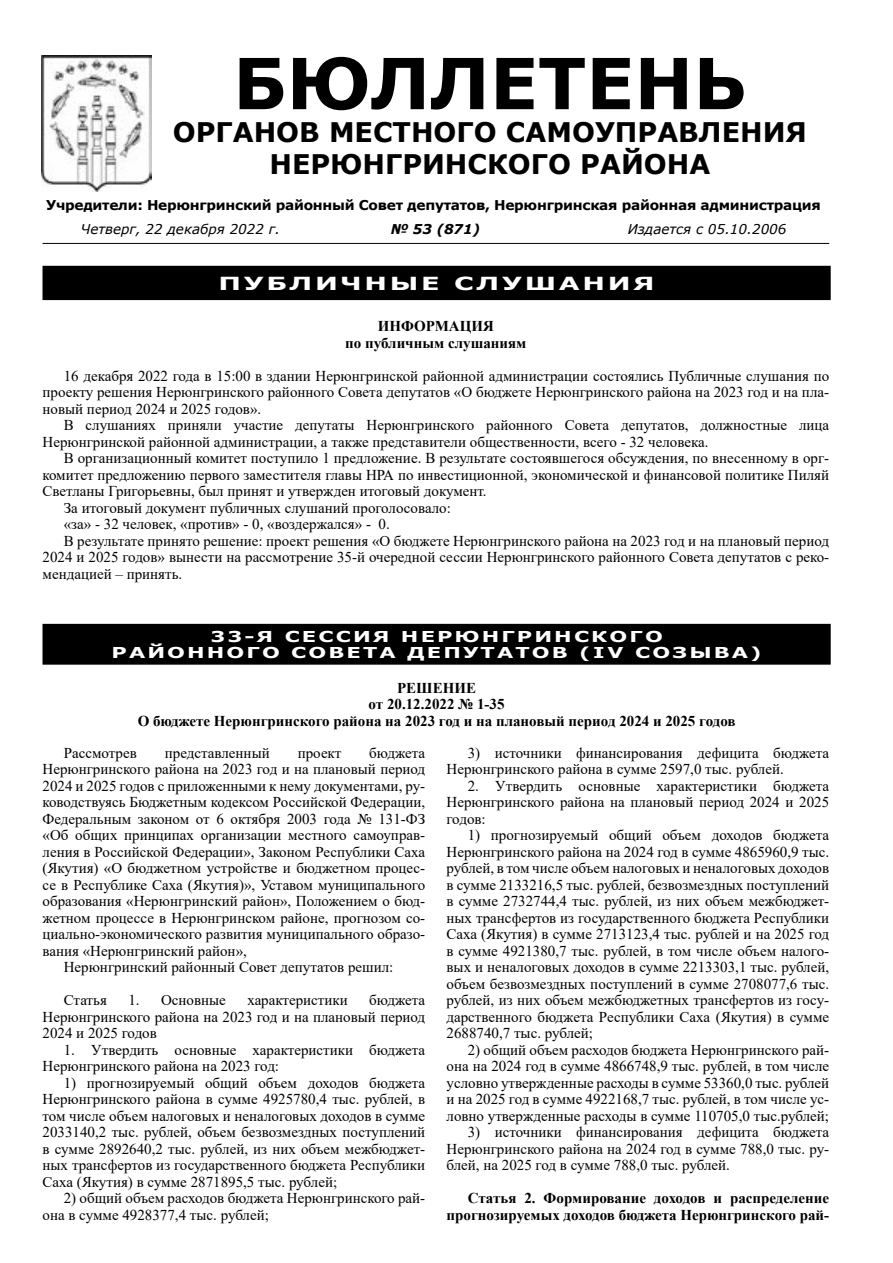
<style>
.page{position:relative;width:893px;height:1263px;background:#fff}
.page>*{position:absolute;margin:0;border:0;box-sizing:border-box;transform-origin:0 0}
.t1{font:700 70.5px "Verdana";color:#000}
.t2{font:700 27px/32.4px "Verdana";color:#000;text-align:center}
.t3{font:700 18px "Verdana";letter-spacing:.1em;color:#fff;scale:1.5 1}
.t4{font:15px/16.5px "Times New Roman";color:#000;text-align:justify}
.t5{font:700 15px/16.5px "Times New Roman";color:#000;text-align:center}
.t6{font:700 15px/16.5px "Verdana";letter-spacing:.1em;color:#fff;text-align:center;scale:1.4 1}
.t7{font:700 13.5px "Verdana";letter-spacing:-.02em;color:#000}
.t8{font:italic 13.5px "Verdana";color:#000}
.t9{font:italic 700 13.5px "Verdana";color:#000}
</style>
<div class="page">
<hr style="left:43px;top:243px;width:786px;height:1px;background:#000">
<img style="left:41px;top:55px;width:110px;height:137px">
<div style="left:43px;top:266px;width:787px;height:33px;background:#000"></div>
<div style="left:43px;top:266px;width:788px;height:34px;border:2px solid #000"></div>
<div style="left:43px;top:625px;width:787px;height:39px;background:#000"></div>
<div style="left:43px;top:624px;width:788px;height:41px;border:2px solid #000"></div>
<h1 class="t1" style="left:233px;top:34px;width:515px">БЮЛЛЕТЕНЬ</h1>
<h2 class="t2" style="left:173px;top:115px;width:636px">ОРГАНОВ МЕСТНОГО САМОУПРАВЛЕНИЯ<br>НЕРЮНГРИНСКОГО РАЙОНА</h2>
<p class="t7" style="left:46px;top:196px;width:776px">Учредители: Нерюнгринский районный Совет депутатов, Нерюнгринская районная администрация</p>
<p class="t8" style="left:81px;top:220px;width:201px">Четверг, 22 декабря 2022 г.</p>
<p class="t9" style="left:391px;top:220px;width:91px">№ 53 (871)</p>
<p class="t8" style="left:628px;top:220px;width:160px">Издается с 05.10.2006</p>
<p class="t3" style="left:218px;top:270px;width:292px">ПУБЛИЧНЫЕ СЛУШАНИЯ</p>
<p class="t5" style="left:345px;top:318px;width:183px">ИНФОРМАЦИЯ<br>по публичным слушаниям</p>
<p class="t4" style="left:43px;top:367px;width:788px;text-indent:21px">16 декабря 2022 года в 15:00 в здании Нерюнгринской районной администрации состоялись Публичные слушания по проекту решения Нерюнгринского районного Совета депутатов «О бюджете Нерюнгринского района на 2023 год и на пла&shy;новый период 2024 и 2025 годов».</p>
<p class="t4" style="left:43px;top:417px;width:788px;text-indent:21px">В слушаниях приняли участие депутаты Нерюнгринского районного Совета депутатов, должностные лица<br>Нерюнгринской районной администрации, а также представители общественности, всего - 32 человека.</p>
<p class="t4" style="left:64px;top:450px;width:767px">В организационный комитет поступило 1 предложение. В результате состоявшегося обсуждения, по внесенному в орг-</p>
<p class="t4" style="left:43px;top:466px;width:788px">комитет предложению первого заместителя главы НРА по инвестиционной, экономической и финансовой политике Пиляй</p>
<p class="t4" style="left:43px;top:483px;width:446px">Светланы Григорьевны, был принят и утвержден итоговый документ.</p>
<p class="t4" style="left:64px;top:499px;width:389px">За итоговый документ публичных слушаний проголосовало:</p>
<p class="t4" style="left:64px;top:516px;width:328px">«за» - 32 человек, «против» - 0, «воздержался» - 0.</p>
<p class="t4" style="left:64px;top:532px;width:767px">В результате принято решение: проект решения «О бюджете Нерюнгринского района на 2023 год и на плановый период</p>
<p class="t4" style="left:43px;top:549px;width:788px">2024 и 2025 годов» вынести на рассмотрение 35-й очередной сессии Нерюнгринского районного Совета депутатов с реко-</p>
<p class="t4" style="left:43px;top:565px;width:141px">мендацией – принять.</p>
<p class="t6" style="left:112px;top:628px;width:466px">33-Я СЕССИЯ НЕРЮНГРИНСКОГО<br>РАЙОННОГО СОВЕТА ДЕПУТАТОВ (IV СОЗЫВА)</p>
<p class="t5" style="left:138px;top:679px;width:599px">РЕШЕНИЕ<br>от 20.12.2022 № 1-35<br>О бюджете Нерюнгринского района на 2023 год и на плановый период 2024 и 2025 годов</p>
<p class="t4" style="left:64px;top:744px;width:75px">Рассмотрев</p>
<p class="t4" style="left:165px;top:744px;width:106px">представленный</p>
<p class="t4" style="left:298px;top:744px;width:45px">проект</p>
<p class="t4" style="left:369px;top:744px;width:57px">бюджета</p>
<p class="t4" style="left:43px;top:760px;width:384px">Нерюнгринского района на 2023 год и на плановый период</p>
<p class="t4" style="left:43px;top:777px;width:384px">2024 и 2025 годов с приложенными к нему документами, ру-</p>
<p class="t4" style="left:43px;top:793px;width:384px">ководствуясь Бюджетным кодексом Российской Федерации,</p>
<p class="t4" style="left:43px;top:810px;width:384px">Федеральным законом от 6 октября 2003 года № 131-ФЗ</p>
<p class="t4" style="left:43px;top:826px;width:384px">«Об общих принципах организации местного самоуправ-</p>
<p class="t4" style="left:43px;top:843px;width:384px">ления в Российской Федерации», Законом Республики Саха</p>
<p class="t4" style="left:43px;top:859px;width:384px">(Якутия) «О бюджетном устройстве и бюджетном процес-</p>
<p class="t4" style="left:43px;top:876px;width:384px">се в Республике Саха (Якутия)», Уставом муниципального</p>
<p class="t4" style="left:43px;top:892px;width:384px">образования «Нерюнгринский район», Положением о бюд-</p>
<p class="t4" style="left:43px;top:909px;width:384px">жетном процессе в Нерюнгринском районе, прогнозом со-</p>
<p class="t4" style="left:43px;top:925px;width:384px">циально-экономического развития муниципального образо-</p>
<p class="t4" style="left:43px;top:942px;width:206px">вания «Нерюнгринский район»,</p>
<p class="t4" style="left:64px;top:958px;width:331px">Нерюнгринский районный Совет депутатов решил:</p>
<p class="t4" style="left:64px;top:991px;width:45px">Статья</p>
<p class="t4" style="left:128px;top:991px;width:99px">1. Основные</p>
<p class="t4" style="left:247px;top:991px;width:102px">характеристики</p>
<p class="t4" style="left:43px;top:991px;width:384px;text-indent:327px">бюджета Нерюнгринского района на 2023 год и на плановый период 2024 и 2025 годов</p>
<p class="t4" style="left:43px;top:1041px;width:384px;text-indent:21px">1. Утвердить основные характеристики бюджета<br>Нерюнгринского района на 2023 год:</p>
<p class="t4" style="left:43px;top:1074px;width:384px;text-indent:21px">1) прогнозируемый общий объем доходов бюджета Нерюнгринского района в сумме 4925780,4 тыс. рублей, в том числе объем налоговых и неналоговых доходов в сумме 2033140,2 тыс. рублей, объем безвозмездных поступлений в сумме 2892640,2 тыс. рублей, из них объем межбюджет&shy;ных трансфертов из государственного бюджета Республики Саха (Якутия) в сумме 2871895,5 тыс. рублей;</p>
<p class="t4" style="left:43px;top:1189px;width:384px;text-indent:21px">2) общий объем расходов бюджета Нерюнгринского рай&shy;она в сумме 4928377,4 тыс. рублей;</p>
<p class="t4" style="left:446px;top:744px;width:384px;text-indent:21px">3) источники финансирования дефицита бюджета<br>Нерюнгринского района в сумме 2597,0 тыс. рублей.</p>
<p class="t4" style="left:446px;top:777px;width:384px;text-indent:21px">2. Утвердить основные характеристики бюджета Нерюнгринского района на плановый период 2024 и 2025 годов:</p>
<p class="t4" style="left:446px;top:826px;width:384px;text-indent:21px">1) прогнозируемый общий объем доходов бюджета Нерюнгринского района на 2024 год в сумме 4865960,9 тыс. рублей, в том числе объем налоговых и неналоговых доходов в сумме 2133216,5 тыс. рублей, безвозмездных поступлений в сумме 2732744,4 тыс. рублей, из них объем межбюджет&shy;ных трансфертов из государственного бюджета Республики Саха (Якутия) в сумме 2713123,4 тыс. рублей и на 2025 год в сумме 4921380,7 тыс. рублей, в том числе объем налого&shy;вых и неналоговых доходов в сумме 2213303,1 тыс. рублей, объем безвозмездных поступлений в сумме 2708077,6 тыс. рублей, из них объем межбюджетных трансфертов из госу&shy;дарственного бюджета Республики Саха (Якутия) в сумме 2688740,7 тыс. рублей;</p>
<p class="t4" style="left:446px;top:1041px;width:384px;text-indent:21px">2) общий объем расходов бюджета Нерюнгринского рай&shy;она на 2024 год в сумме 4866748,9 тыс. рублей, в том числе условно утвержденные расходы в сумме 53360,0 тыс. рублей и на 2025 год в сумме 4922168,7 тыс. рублей, в том числе ус&shy;ловно утвержденные расходы в сумме 110705,0 тыс.рублей;</p>
<p class="t4" style="left:446px;top:1123px;width:384px;text-indent:21px">3) источники финансирования дефицита бюджета Нерюнгринского района на 2024 год в сумме 788,0 тыс. ру&shy;блей, на 2025 год в сумме 788,0 тыс. рублей.</p>
<p class="t5" style="left:446px;top:1189px;width:384px;text-align:right">Статья 2. Формирование доходов и распределение прогнозируемых доходов бюджета Нерюнгринского рай-</p>
</div>
